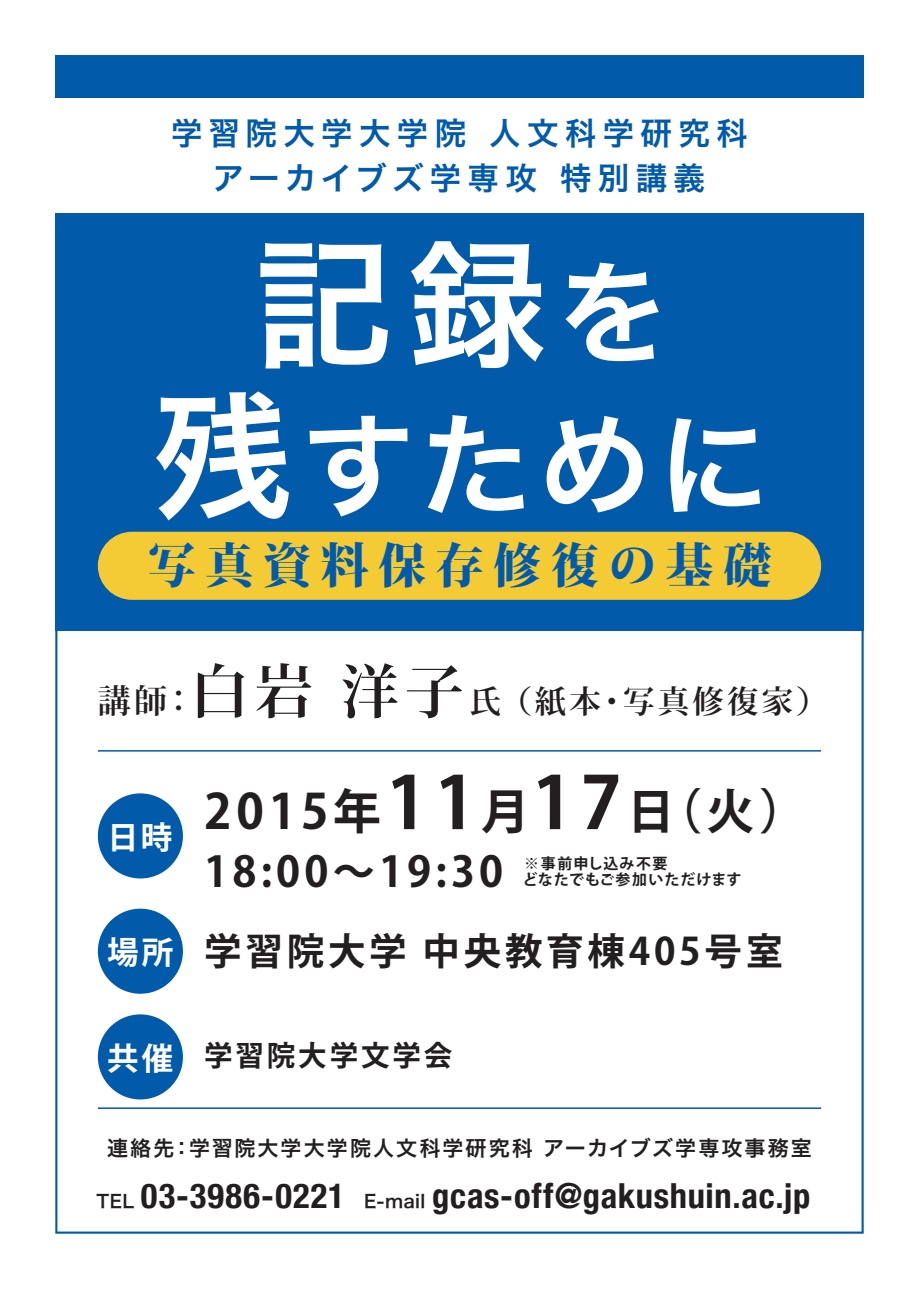
<style>
.page{position:relative;width:919px;height:1289px;background:#fff}
.page>*{position:absolute;margin:0;border:0;box-sizing:border-box;transform-origin:0 0}
.t1{font:139.05px "Hira Kaku Pro W6";color:#fff}
.t2{font:112.95px "Hira Kaku Pro W6";color:#fff}
.t3{font:700 48px "Koz Go Pro";letter-spacing:.1em;color:#231f20}
.t4{font:800 48px "Koz Min Std";letter-spacing:.2em;color:#015aaa}
.t5{font:700 42px "Koz Go Pro";letter-spacing:.1em;color:#231f20}
.t6{font:700 37.5px "Koz Go Pro";letter-spacing:.1em;color:#231f20}
.t7{font:700 condensed 34.5px "Helvetica Neue";letter-spacing:.02em;color:#231f20}
.t8{font:31.5px/45px "Hira Kaku Pro W6";letter-spacing:.2em;color:#015aaa;text-align:center}
.t9{font:700 31.5px "Koz Min Std";letter-spacing:.1em;color:#231f20}
.t10{font:700 31.5px "Koz Go Pro";color:#fff}
.t11{font:700 28.5px "Koz Go Pro";letter-spacing:.1em;color:#231f20}
.t12{font:21px "Hira Kaku Pro W6";letter-spacing:.1em;color:#231f20}
.t13{font:700 15px/16.5px "Koz Go Pro";letter-spacing:.06em;color:#231f20}
.s1{font-size:112.95px}
.s2{font-size:139.05px}
.s3{font-size:33px}
.s4{font-size:58.5px}
.s5{font-size:72px}
.s6{font-size:31.5px;color:#fff}
.s7{font-family:"Hira Kaku Pro W6";font-weight:400;font-stretch:normal;font-size:18px}
</style>
<div class="page">
<svg style="left:55px;top:631px;width:808px;height:602px"></svg>
<div style="left:55px;top:55px;width:808px;height:576px;background:#015aaa"></div>
<div style="left:55px;top:98px;width:808px;height:115px;background:#fff"></div>
<div style="left:98px;top:531px;width:723px;height:69px;background:#f5cb35;border-radius:34px"></div>
<div style="left:98px;top:793px;width:85px;height:85px;background:#015aaa;border-radius:50%"></div>
<div style="left:98px;top:908px;width:85px;height:85px;background:#015aaa;border-radius:50%"></div>
<hr style="left:98px;top:750px;width:723px;height:1px;background:#015aaa">
<hr style="left:98px;top:1107px;width:723px;height:1px;background:#015aaa">
<div style="left:98px;top:1014px;width:85px;height:85px;background:#015aaa;border-radius:50%"></div>
<p class="t8" style="left:171px;top:110px;width:578px">学習院大学大学院 人文科学研究科アーカイブズ学専攻 特別講義</p>
<h1 class="t1" style="left:254px;top:178px;width:417px">記録<span class="s1">を</span></h1>
<h2 class="t2" style="left:153px;top:364px;width:619px"><span class="s2">残</span>すために</h2>
<h3 class="t4" style="left:148px;top:533px;width:625px">写真資料保存修復の基礎</h3>
<p class="t9" style="left:98px;top:681px;width:731px"><span class="s3">講師：</span><span class="s4">白岩 洋子</span>氏 （紙本・写真修復家）</p>
<p class="t10" style="left:107px;top:817px;width:66px">日時</p>
<h3 class="t3" style="left:204px;top:780px;width:604px">2015年<span class="s5">11</span>月<span class="s5">17</span>日（火）</h3>
<p class="t5" style="left:204px;top:844px;width:300px">18:00～19:30</p>
<p class="t13" style="left:523px;top:856px;width:220px">※事前申し込み不要<br>どなたでもご参加いただけます</p>
<p class="t6" style="left:107px;top:927px;width:677px"><span class="s6">場所</span> 学習院大学 中央教育棟405号室</p>
<p class="t11" style="left:107px;top:1037px;width:346px"><span class="s6">共催</span> 学習院大学文学会</p>
<p class="t12" style="left:107px;top:1129px;width:706px">連絡先：学習院大学大学院人文科学研究科 アーカイブズ学専攻事務室</p>
<p class="t7" style="left:97px;top:1174px;width:715px"><span class="s7">TEL</span> 03-3986-0221<span class="s7">　E-mail</span> gcas-off@gakushuin.ac.jp</p>
</div>
